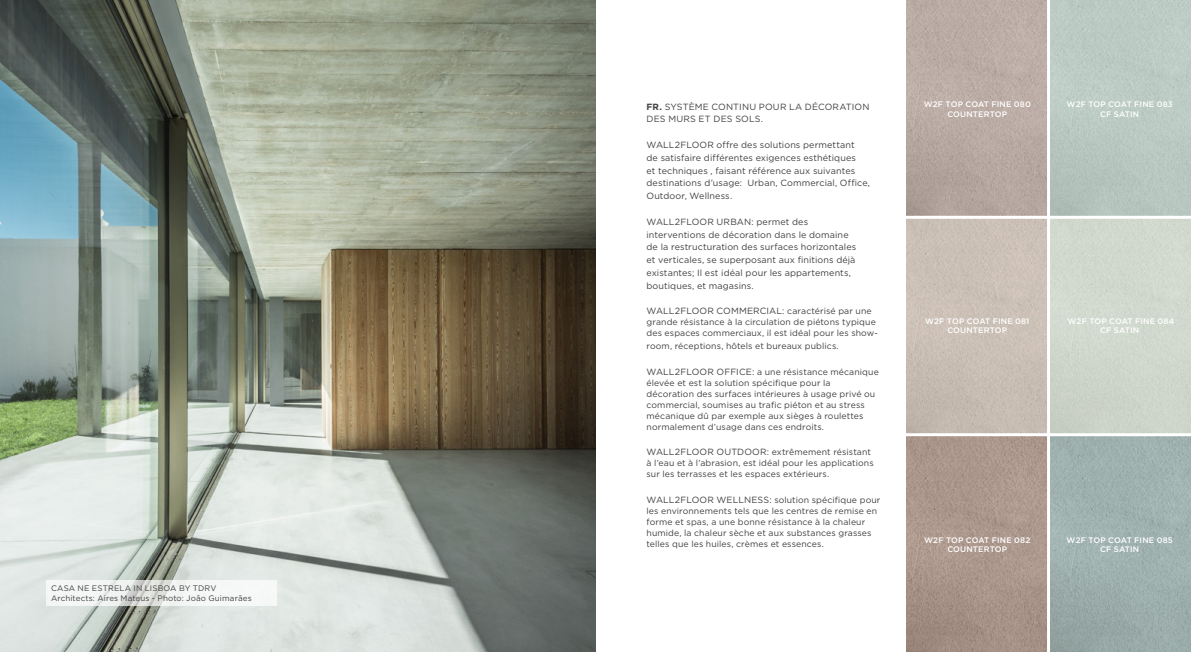
<style>
.page{position:relative;width:1191px;height:652px;background:#fff}
.page>*{position:absolute;margin:0;border:0;box-sizing:border-box;transform-origin:0 0}
.t1{font:9px/12.8px "Gotham";letter-spacing:.01em;color:#414042}
.t2{font:8.7px/11px "Gotham";letter-spacing:.01em;color:#414042}
.t3{font:500 8px/9.6px "Gotham";letter-spacing:.015em;color:#fff;text-align:center}
.t4{font:8px/9.6px "Gotham";letter-spacing:.015em;color:#414042}
.s1{font-weight:700}
.s2{font-size:8.7px}
.s3{font-size:9px}
</style>
<div class="page">
<img style="left:1050px;top:0;width:141px;height:216px">
<img style="left:0;top:0;width:595px;height:652px">
<img style="left:906px;top:219px;width:285px;height:433px">
<img style="left:906px;top:0;width:141px;height:216px">
<hr style="left:1047px;top:0;width:3px;height:652px;background:#fff">
<hr style="left:906px;top:433px;width:285px;height:3px;background:#fff">
<svg style="left:46px;top:580px;width:230px;height:26px;fill:#f5f6f6"></svg>
<p class="t4" style="left:51px;top:584px;width:202px">CASA NE ESTRELA IN LISBOA BY TDRV<br>Architects: Aires Mateus - Photo: João Guimarães</p>
<p class="t1" style="left:646px;top:100px;width:224px"><span class="s1">FR.</span> SYSTÈME CONTINU POUR LA DÉCORATION<br>DES MURS ET DES SOLS.</p>
<p class="t1" style="left:646px;top:138px;width:225px">WALL2FLOOR offre des solutions permettant<br>de satisfaire différentes exigences esthétiques<br>et techniques , faisant référence aux suivantes destinations d’usage: Urban, Commercial, Office, Outdoor, Wellness.</p>
<p class="t1" style="left:646px;top:215px;width:211px">WALL2FLOOR URBAN: permet des interventions de décoration dans le domaine de la restructuration des surfaces horizontales et verticales, se superposant aux finitions déjà existantes; Il est idéal pour les appartements, boutiques, et magasins.</p>
<p class="t1" style="left:646px;top:305px;width:227px">WALL2FLOOR COMMERCIAL: <span class="s2">caractérisé par une</span></p>
<p class="t2" style="left:646px;top:317px;width:233px">grande résistance à la circulation de piétons typique des espaces commerciaux, il est idéal pour les show-</p>
<p class="t2" style="left:646px;top:340px;width:194px">room, réceptions, hôtels et bureaux publics.</p>
<p class="t2" style="left:646px;top:366px;width:234px"><span class="s3">WALL2FLOOR OFFICE:</span> a une résistance mécanique élevée et est la solution spécifique pour la décoration des surfaces intérieures à usage privé ou commercial, soumises au trafic piéton et au stress mécanique dû par exemple aux sièges à roulettes normalement d’usage dans ces endroits.</p>
<p class="t2" style="left:646px;top:447px;width:229px"><span class="s3">WALL2FLOOR OUTDOOR:</span> extrêmement résistant à l’eau et à l’abrasion, est idéal pour les applications sur les terrasses et les espaces extérieurs.</p>
<p class="t2" style="left:646px;top:494px;width:235px"><span class="s3">WALL2FLOOR WELLNESS:</span> solution spécifique pour les environnements tels que les centres de remise en forme et spas, a une bonne résistance à la chaleur humide, la chaleur sèche et aux substances grasses telles que les huiles, crèmes et essences.</p>
<p class="t3" style="left:923px;top:99px;width:109px">W2F TOP COAT FINE 080<br>COUNTERTOP</p>
<p class="t3" style="left:1066px;top:99px;width:108px">W2F TOP COAT FINE 083<br>CF SATIN</p>
<p class="t3" style="left:925px;top:316px;width:106px">W2F TOP COAT FINE 081<br>COUNTERTOP</p>
<p class="t3" style="left:1067px;top:316px;width:108px">W2F TOP COAT FINE 084<br>CF SATIN</p>
<p class="t3" style="left:924px;top:535px;width:108px">W2F TOP COAT FINE 082<br>COUNTERTOP</p>
<p class="t3" style="left:1066px;top:535px;width:108px">W2F TOP COAT FINE 085<br>CF SATIN</p>
</div>
